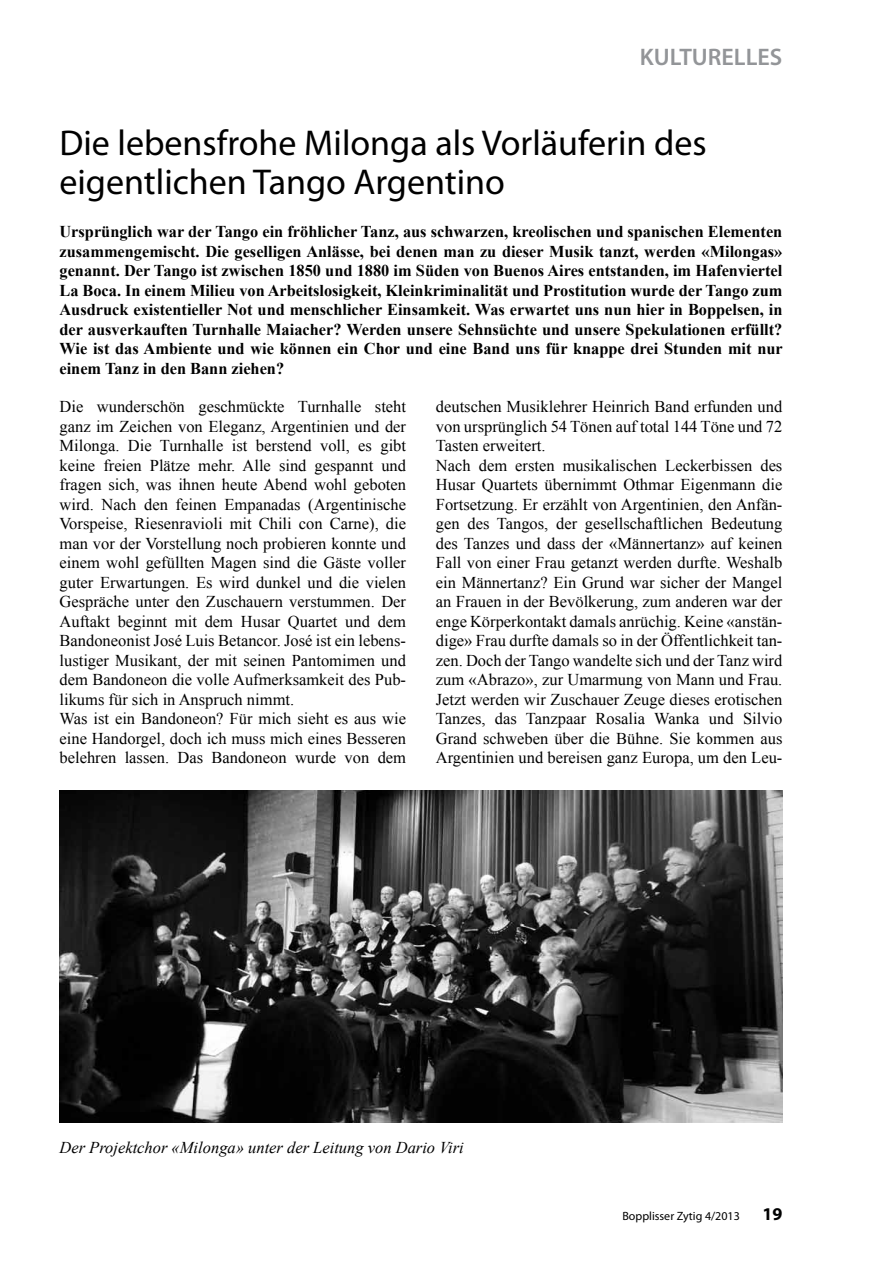
<style>
.page{position:relative;width:893px;height:1263px;background:#fff}
.page>*{position:absolute;margin:0;border:0;box-sizing:border-box;transform-origin:0 0}
.t1{font:36px/39px "Myriad Pro";color:#000}
.t2{font:600 24px "Myriad Pro";color:#939598}
.t3{font:700 18px "Myriad Pro";color:#000101}
.t4{font:16.5px/19.5px "Times New Roman";color:#000}
.t5{font:700 16.5px/19.5px "Times New Roman";color:#000;text-align:justify}
.t6{font:italic 16.5px "Times New Roman";color:#000}
.t7{font:12px "Myriad Pro";color:#000}
</style>
<div class="page">
<img style="left:60px;top:791px;width:722px;height:331px">
<h2 class="t2" style="left:640px;top:41px;width:144px">KULTURELLES</h2>
<h1 class="t1" style="left:60px;top:122px;width:649px">Die lebensfrohe Milonga als Vorläuferin des eigentlichen Tango Argentino</h1>
<p class="t5" style="left:60px;top:221px;width:725px">Ursprünglich war der Tango ein fröhlicher Tanz, aus schwarzen, kreolischen und spanischen Elementen zusammengemischt. Die geselligen Anlässe, bei denen man zu dieser Musik tanzt, werden «Milongas» genannt. Der Tango ist zwischen 1850 und 1880 im Süden von Buenos Aires entstanden, im Hafenviertel La Boca. In einem Milieu von Arbeitslosigkeit, Kleinkriminalität und Prostitution wurde der Tango zum Ausdruck existentieller Not und menschlicher Einsamkeit. Was erwartet uns nun hier in Boppelsen, in der ausverkauften Turnhalle Maiacher? Werden unsere Sehnsüchte und unsere Spekulationen erfüllt?<br>Wie ist das Ambiente und wie können ein Chor und eine Band uns für knappe drei Stunden mit nur einem Tanz in den Bann ziehen?</p>
<p class="t4" style="left:60px;top:396px;width:348px">Die wunderschön geschmückte Turnhalle steht ganz im Zeichen von Eleganz, Argentinien und der Milonga. Die Turnhalle ist berstend voll, es gibt keine freien Plätze mehr. Alle sind gespannt und fragen sich, was ihnen heute Abend wohl geboten wird. Nach den feinen Empanadas (Argentinische Vorspeise, Riesenravioli mit Chili con Carne), die man vor der Vorstellung noch probieren konnte und einem wohl gefüllten Magen sind die Gäste voller guter Erwartungen. Es wird dunkel und die vielen Gespräche unter den Zuschauern verstummen. Der Auftakt beginnt mit dem Husar Quartet und dem Bandoneonist José Luis Betancor. José ist ein lebens&shy;lustiger Musikant, der mit seinen Pantomimen und dem Bandoneon die volle Aufmerksamkeit des Pub&shy;likums für sich in Anspruch nimmt.<br>Was ist ein Bandoneon? Für mich sieht es aus wie eine Handorgel, doch ich muss mich eines Besseren belehren lassen. Das Bandoneon wurde von dem</p>
<p class="t4" style="left:436px;top:397px;width:348px">deutschen Musiklehrer Heinrich Band erfunden und von ursprünglich 54 Tönen auf total 144 Töne und 72<br>Tasten erweitert.<br>Nach dem ersten musikalischen Leckerbissen des Husar Quartets übernimmt Othmar Eigenmann die Fortsetzung. Er erzählt von Argentinien, den Anfän&shy;gen des Tangos, der gesellschaftlichen Bedeutung des Tanzes und dass der «Männertanz» auf keinen Fall von einer Frau getanzt werden durfte. Weshalb ein Männertanz? Ein Grund war sicher der Mangel an Frauen in der Bevölkerung, zum anderen war der enge Körperkontakt damals anrüchig. Keine «anstän&shy;dige» Frau durfte damals so in der Öffentlichkeit tan&shy;zen. Doch der Tango wandelte sich und der Tanz wird zum «Abrazo», zur Umarmung von Mann und Frau.<br>Jetzt werden wir Zuschauer Zeuge dieses erotischen Tanzes, das Tanzpaar Rosalia Wanka und Silvio Grand schweben über die Bühne. Sie kommen aus Argentinien und bereisen ganz Europa, um den Leu-</p>
<p class="t6" style="left:60px;top:1136px;width:406px">Der Projektchor «Milonga» unter der Leitung von Dario Viri</p>
<p class="t7" style="left:622px;top:1209px;width:119px">Bopplisser Zytig 4/2013</p>
<p class="t3" style="left:762px;top:1203px;width:21px">19</p>
</div>
